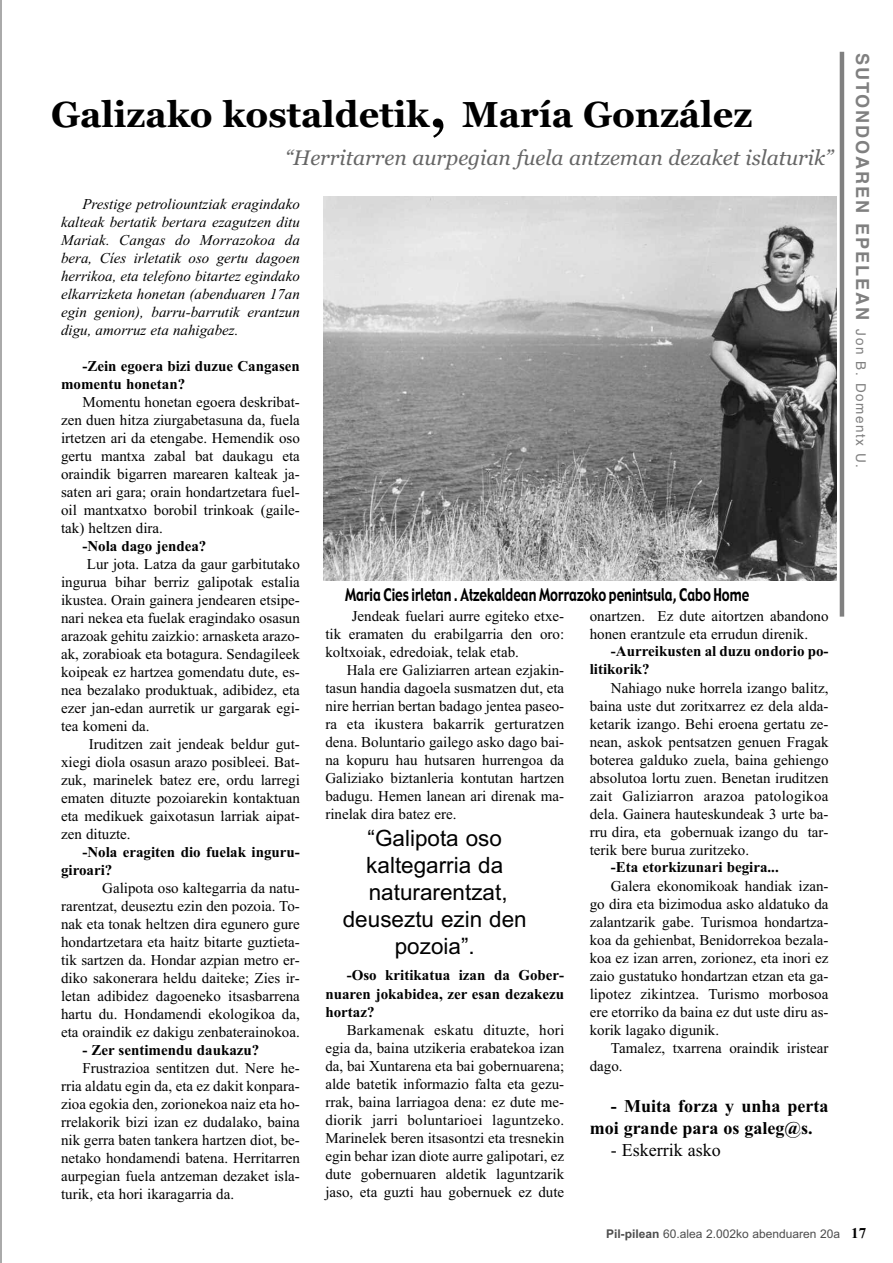
<style>
.page{position:relative;width:893px;height:1263px;background:#fff}
.page>*{position:absolute;margin:0;border:0;box-sizing:border-box;transform-origin:0 0}
.t1{font:700 36px "Georgia";color:#000}
.t2{font:22.5px/27px "Arial";color:#000;text-align:center}
.t3{font:italic 21px "Georgia";color:#666}
.t4{font:700 18px/21.6px "Times New Roman";color:#000}
.t5{font:700 18px "Helvetica";letter-spacing:.11em;color:#808080}
.t6{font:18px "Times New Roman";color:#000}
.t7{font:17.1px "Gadget";color:#000;scale:.74 1}
.t8{font:15px/18px "Times New Roman";color:#000;text-align:justify}
.t9{font:italic 15px/18px "Times New Roman";color:#000;text-align:justify}
.t10{font:700 15px/18px "Times New Roman";color:#000}
.t11{font:12px "Arial";color:#4d4d4d}
.s1{font-size:54px}
.s2{font-weight:400;font-size:13.5px}
.s3{font-weight:700}
.s4{font-family:"Times New Roman";font-weight:700;font-size:15px;color:#000}
</style>
<div class="page">
<hr style="left:0;top:0;width:2px;height:1263px;background:#aaa">
<hr style="left:840px;top:52px;width:4px;height:565px;background:#808080">
<img style="left:323px;top:197px;width:513px;height:384px">
<h1 class="t1" style="left:51px;top:94px;width:703px">Galizako kostaldetik<span class="s1">,</span> María González</h1>
<h3 class="t3" style="left:285px;top:146px;width:550px">“Herritarren aurpegian fuela antzeman dezaket islaturik”</h3>
<p class="t9" style="left:61px;top:195px;width:240px;text-indent:21px">Prestige petroliountziak eragindako kalteak bertatik bertara ezagutzen ditu Mariak. Cangas do Morrazokoa da bera, Cíes irletatik oso gertu dagoen herrikoa, eta telefono bitartez egindako elkarrizketa honetan (abenduaren 17an egin genion), barru-barrutik erantzun digu, amorruz eta nahigabez.</p>
<p class="t10" style="left:61px;top:357px;width:240px;text-indent:21px">-Zein egoera bizi duzue Cangasen momentu honetan?</p>
<p class="t8" style="left:61px;top:393px;width:240px;text-indent:21px">Momentu honetan egoera deskribat&shy;zen duen hitza ziurgabetasuna da, fuela irtetzen ari da etengabe. Hemendik oso gertu mantxa zabal bat daukagu eta oraindik bigarren marearen kalteak ja&shy;saten ari gara; orain hondartzetara fuel&shy;oil mantxatxo borobil trinkoak (gaile&shy;tak) heltzen dira.</p>
<p class="t10" style="left:82px;top:537px;width:126px">-Nola dago jendea?</p>
<p class="t8" style="left:61px;top:555px;width:240px;text-indent:26px">Lur jota. Latza da gaur garbitutako ingurua bihar berriz galipotak estalia ikustea. Orain gainera jendearen etsipe&shy;nari nekea eta fuelak eragindako osasun arazoak gehitu zaizkio: arnasketa arazo&shy;ak, zorabioak eta botagura. Sendagileek koipeak ez hartzea gomendatu dute, es&shy;nea bezalako produktuak, adibidez, eta ezer jan-edan aurretik ur gargarak egi&shy;tea komeni da.</p>
<p class="t8" style="left:61px;top:735px;width:240px;text-indent:28px">Iruditzen zait jendeak beldur gut&shy;xiegi diola osasun arazo posibleei. Bat&shy;zuk, marinelek batez ere, ordu larregi ematen dituzte pozoiarekin kontaktuan eta medikuek gaixotasun larriak aipat&shy;zen dituzte.</p>
<p class="t10" style="left:61px;top:843px;width:240px;text-indent:21px">-Nola eragiten dio fuelak inguru&shy;giroari?</p>
<p class="t8" style="left:61px;top:879px;width:240px;text-indent:41px">Galipota oso kaltegarria da natu&shy;rarentzat, deuseztu ezin den pozoia. To&shy;nak eta tonak heltzen dira egunero gure hondartzetara eta haitz bitarte guztieta&shy;tik sartzen da. Hondar azpian metro er&shy;diko sakonerara heldu daiteke; Zies ir&shy;letan adibidez dagoeneko itsasbarrena hartu du. Hondamendi ekologikoa da, eta oraindik ez dakigu zenbaterainokoa.</p>
<p class="t10" style="left:82px;top:1041px;width:179px">- Zer sentimendu daukazu?</p>
<p class="t8" style="left:61px;top:1059px;width:240px;text-indent:21px">Frustrazioa sentitzen dut. Nere he&shy;rria aldatu egin da, eta ez dakit konpara&shy;zioa egokia den, zorionekoa naiz eta ho&shy;rrelakorik bizi izan ez dudalako, baina nik gerra baten tankera hartzen diot, be&shy;netako hondamendi batena. Herritarren aurpegian fuela antzeman dezaket isla&shy;turik, eta hori ikaragarria da.</p>
<p class="t7" style="left:345px;top:585px;width:548px">Maria Cies irletan . Atzekaldean Morrazoko penintsula, Cabo Home</p>
<p class="t8" style="left:325px;top:606px;width:240px;text-indent:26px">Jendeak fuelari aurre egiteko etxe&shy;tik eramaten du erabilgarria den oro: koltxoiak, edredoiak, telak etab.</p>
<p class="t8" style="left:325px;top:660px;width:240px;text-indent:21px">Hala ere Galiziarren artean ezjakin&shy;tasun handia dagoela susmatzen dut, eta nire herrian bertan badago jentea paseo&shy;ra eta ikustera bakarrik gerturatzen dena. Boluntario gailego asko dago bai&shy;na kopuru hau hutsaren hurrengoa da Galiziako biztanleria kontutan hartzen badugu. Hemen lanean ari direnak ma&shy;rinelak dira batez ere.</p>
<h2 class="t2" style="left:343px;top:824px;width:185px">“Galipota oso kaltegarria da naturarentzat, deuseztu ezin den pozoia”.</h2>
<p class="t10" style="left:325px;top:966px;width:240px;text-align:justify;text-indent:21px">-Oso kritikatua izan da Gober&shy;nuaren jokabidea, zer esan dezakezu hortaz?</p>
<p class="t8" style="left:325px;top:1020px;width:240px;text-indent:21px">Barkamenak eskatu dituzte, hori egia da, baina utzikeria erabatekoa izan da, bai Xuntarena eta bai gobernuarena; alde batetik informazio falta eta gezu&shy;rrak, baina larriagoa dena: ez dute me&shy;diorik jarri boluntarioei laguntzeko.<br>Marinelek beren itsasontzi eta tresnekin egin behar izan diote aurre galipotari, ez dute gobernuaren aldetik laguntzarik jaso, eta guzti hau gobernuek ez dute</p>
<p class="t8" style="left:590px;top:606px;width:240px">onartzen. Ez dute aitortzen abandono honen erantzule eta errudun direnik.</p>
<p class="t10" style="left:590px;top:642px;width:240px;text-indent:21px">-Aurreikusten al duzu ondorio po&shy;litikorik?</p>
<p class="t8" style="left:590px;top:678px;width:240px;text-indent:21px">Nahiago nuke horrela izango balitz, baina uste dut zoritxarrez ez dela alda&shy;ketarik izango. Behi eroena gertatu ze&shy;nean, askok pentsatzen genuen Fragak boterea galduko zuela, baina gehiengo absolutoa lortu zuen. Benetan iruditzen zait Galiziarron arazoa patologikoa dela. Gainera hauteskundeak 3 urte ba&shy;rru dira, eta gobernuak izango du tar&shy;terik bere burua zuritzeko.</p>
<p class="t10" style="left:611px;top:858px;width:169px">-Eta etorkizunari begira...</p>
<p class="t8" style="left:590px;top:876px;width:240px;text-indent:21px">Galera ekonomikoak handiak izan&shy;go dira eta bizimodua asko aldatuko da zalantzarik gabe. Turismoa hondartza&shy;koa da gehienbat, Benidorrekoa bezala&shy;koa ez izan arren, zorionez, eta inori ez zaio gustatuko hondartzan etzan eta ga&shy;lipotez zikintzea. Turismo morbosoa ere etorriko da baina ez dut uste diru as&shy;korik lagako digunik.</p>
<p class="t8" style="left:590px;top:1038px;width:240px;text-indent:21px">Tamalez, txarrena oraindik iristear dago.</p>
<p class="t4" style="left:590px;top:1095px;width:240px;text-indent:21px">- Muita forza y unha perta moi grande para os galeg@s.</p>
<p class="t6" style="left:611px;top:1139px;width:111px">- Eskerrik asko</p>
<p class="t5" style="left:873px;top:53px;width:417px;rotate:90deg">SUTONDOAREN EPELEAN <span class="s2">Jon B. Domentx U.</span></p>
<p class="t11" style="left:606px;top:1227px;width:262px"><span class="s3">Pil-pilean</span> 60.alea 2.002ko abenduaren 20a <span class="s4">17</span></p>
</div>
